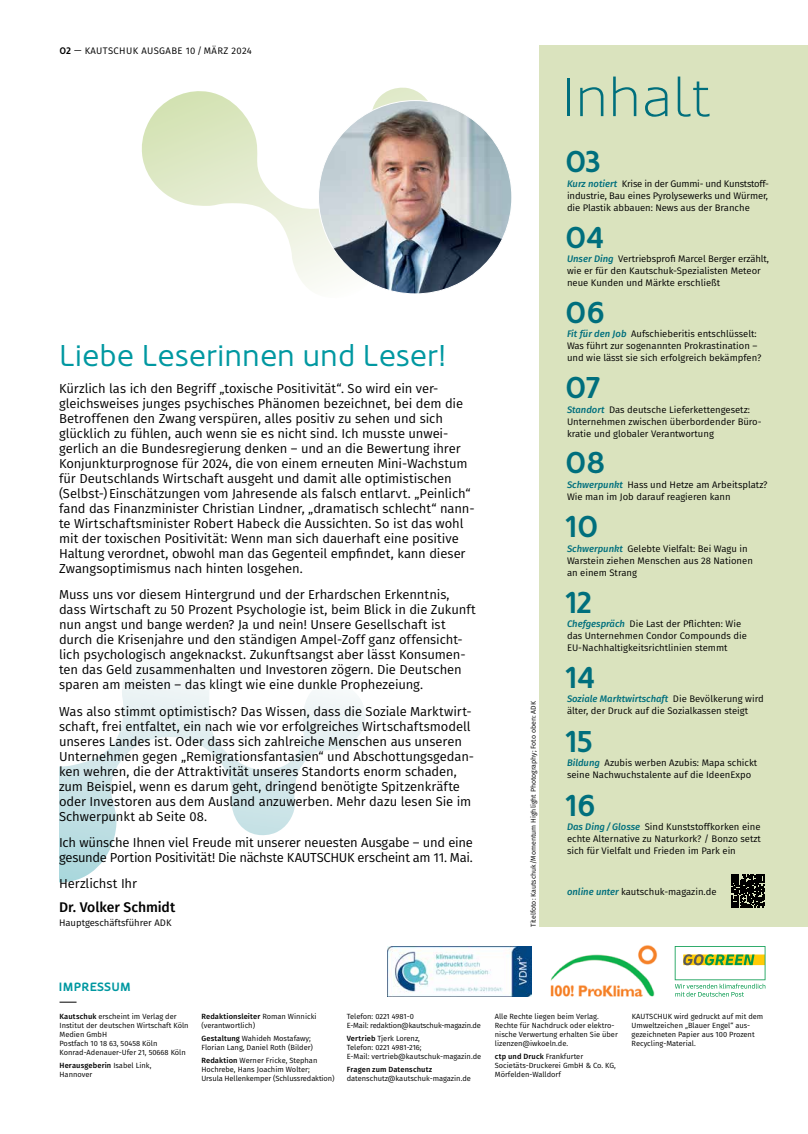
<style>
.page{position:relative;width:808px;height:1134px;background:#fff}
.page>*{position:absolute;margin:0;border:0;box-sizing:border-box;transform-origin:0 0}
.t1{font:300 54px "Oblik";color:#006f7d}
.t2{font:30px "Oblik";color:#0098a1}
.t3{font:700 30px "Oblik";color:#006f7d}
.t4{font:500 14px "Fira Sans";letter-spacing:-.005em;color:#000}
.t5{font:13px/15px "Fira Sans";letter-spacing:-.005em;color:#000}
.t6{font:700 12px "Oblik";letter-spacing:.02em;color:#0098a1}
.t7{font:9.5px/12px "Fira Sans";color:#000}
.t8{font:9.5px "Fira Sans";letter-spacing:.04em;color:#000}
.t9{font:7.5px/9px "Fira Sans";color:#000}
.t10{font:7.5px/9px "Fira Sans";letter-spacing:-.02em;color:#000}
.t11{font:500 7.5px "Fira Sans";letter-spacing:.015em;color:#000}
.t12{font:7px "Fira Sans";color:#000}
.s1{font-family:"Oblik";font-weight:700}
.s2{font-weight:500;font-style:italic;color:#006f7d}
.s3{font-weight:500}
</style>
<div class="page">
<svg style="left:142px;top:87px;width:309px;height:207px"></svg>
<svg style="left:60px;top:665px;width:305px;height:218px"></svg>
<img style="left:318px;top:101px;width:194px;height:193px;border-radius:97px">
<svg style="left:675px;top:946px;width:90px;height:51px"></svg>
<div style="left:540px;top:45px;width:268px;height:882px;background:#dae3be"></div>
<svg style="left:731px;top:874px;width:33px;height:34px"></svg>
<svg style="left:60px;top:1002px;width:17px;height:1px"></svg>
<img style="left:387px;top:946px;width:144px;height:50px">
<img style="left:550px;top:945px;width:108px;height:52px">
<p class="t8" style="left:60px;top:44px;width:194px"><span class="s1">02</span> — KAUTSCHUK AUSGABE 10 / MÄRZ 2024</p>
<h2 class="t2" style="left:59px;top:339px;width:388px">Liebe Leserinnen und Leser!</h2>
<p class="t5" style="left:59px;top:380px;width:417px">Kürzlich las ich den Begriff „toxische Positivität“. So wird ein ver&shy;gleichsweises junges psychisches Phänomen bezeichnet, bei dem die Betroffenen den Zwang verspüren, alles positiv zu sehen und sich glücklich zu fühlen, auch wenn sie es nicht sind. Ich musste unwei&shy;gerlich an die Bundesregierung denken – und an die Bewertung ihrer Konjunkturprognose für 2024, die von einem erneuten Mini-Wachstum für Deutschlands Wirtschaft ausgeht und damit alle optimistischen (Selbst-)Einschätzungen vom Jahresende als falsch entlarvt. „Peinlich“ fand das Finanzminister Christian Lindner, „dramatisch schlecht“ nann&shy;te Wirtschaftsminister Robert Habeck die Aussichten. So ist das wohl mit der toxischen Positivität: Wenn man sich dauerhaft eine positive Haltung verordnet, obwohl man das Gegenteil empfindet, kann dieser Zwangsoptimismus nach hinten losgehen.</p>
<p class="t5" style="left:59px;top:587px;width:418px">Muss uns vor diesem Hintergrund und der Erhardschen Erkenntnis, dass Wirtschaft zu 50 Prozent Psychologie ist, beim Blick in die Zukunft nun angst und bange werden? Ja und nein! Unsere Gesellschaft ist durch die Krisenjahre und den ständigen Ampel-Zoff ganz offensicht&shy;lich psychologisch angeknackst. Zukunftsangst aber lässt Konsumen&shy;ten das Geld zusammenhalten und Investoren zögern. Die Deutschen sparen am meisten – das klingt wie eine dunkle Prophezeiung.</p>
<p class="t5" style="left:59px;top:703px;width:417px">Was also stimmt optimistisch? Das Wissen, dass die Soziale Marktwirt&shy;schaft, frei entfaltet, ein nach wie vor erfolgreiches Wirtschaftsmodell unseres Landes ist. Oder dass sich zahlreiche Menschen aus unseren Unternehmen gegen „Remigrationsfantasien“ und Abschottungsgedan&shy;ken wehren, die der Attraktivität unseres Standorts enorm schaden, zum Beispiel, wenn es darum geht, dringend benötigte Spitzenkräfte oder Investoren aus dem Ausland anzuwerben. Mehr dazu lesen Sie im Schwerpunkt ab Seite 08.</p>
<p class="t5" style="left:59px;top:834px;width:415px">Ich wünsche Ihnen viel Freude mit unserer neuesten Ausgabe – und eine gesunde Portion Positivität! Die nächste KAUTSCHUK erscheint am 11. Mai.</p>
<p class="t5" style="left:59px;top:876px;width:79px">Herzlichst Ihr</p>
<p class="t4" style="left:59px;top:895px;width:118px">Dr. Volker Schmidt</p>
<p class="t7" style="left:59px;top:917px;width:114px">Hauptgeschäftsführer ADK</p>
<p class="t12" style="left:528px;top:927px;width:227px;rotate:-90deg">Titelfoto: Kautschuk/Momentum Highlight Photography; Foto oben: ADK</p>
<h1 class="t1" style="left:562px;top:66px;width:151px">Inhalt</h1>
<h2 class="t3" style="left:565px;top:144px;width:37px">03</h2>
<p class="t7" style="left:567px;top:177px;width:203px;text-align:justify"><span class="s2">Kurz notiert</span> Krise in der Gummi- und Kunststoff&shy;industrie, Bau eines Pyrolysewerks und Würmer, die Plastik abbauen: News aus der Branche</p>
<h2 class="t3" style="left:565px;top:220px;width:41px">04</h2>
<p class="t7" style="left:567px;top:252px;width:204px"><span class="s2">Unser Ding</span> Vertriebsprofi Marcel Berger erzählt, wie er für den Kautschuk-Spezialisten Meteor neue Kunden und Märkte erschließt</p>
<h2 class="t3" style="left:565px;top:295px;width:42px">06</h2>
<p class="t7" style="left:567px;top:328px;width:196px"><span class="s2">Fit für den Job</span> Aufschieberitis entschlüsselt:<br>Was führt zur sogenannten Prokrastination – und wie lässt sie sich erfolgreich bekämpfen?</p>
<h2 class="t3" style="left:565px;top:370px;width:37px">07</h2>
<p class="t7" style="left:567px;top:403px;width:196px"><span class="s2">Standort</span> Das deutsche Lieferkettengesetz:<br>Unternehmen zwischen überbordender Büro&shy;kratie und globaler Verantwortung</p>
<h2 class="t3" style="left:565px;top:446px;width:42px">08</h2>
<p class="t7" style="left:567px;top:478px;width:202px"><span class="s2">Schwerpunkt</span> Hass und Hetze am Arbeitsplatz?<br>Wie man im Job darauf reagieren kann</p>
<h2 class="t3" style="left:565px;top:510px;width:35px">10</h2>
<p class="t7" style="left:567px;top:542px;width:187px"><span class="s2">Schwerpunkt</span> Gelebte Vielfalt: Bei Wagu in<br>Warstein ziehen Menschen aus 28 Nationen an einem Strang</p>
<h2 class="t3" style="left:565px;top:585px;width:28px">12</h2>
<p class="t7" style="left:567px;top:617px;width:181px"><span class="s2">Chefgespräch</span> Die Last der Pflichten: Wie das Unternehmen Condor Compounds die<br>EU-Nachhaltigkeitsrichtlinien stemmt</p>
<h2 class="t3" style="left:565px;top:660px;width:32px">14</h2>
<p class="t7" style="left:567px;top:693px;width:198px"><span class="s2">Soziale Marktwirtschaft</span> Die Bevölkerung wird älter, der Druck auf die Sozialkassen steigt</p>
<h2 class="t3" style="left:565px;top:724px;width:29px">15</h2>
<p class="t7" style="left:567px;top:756px;width:192px"><span class="s2">Bildung</span> Azubis werben Azubis: Mapa schickt seine Nachwuchstalente auf die IdeenExpo</p>
<h2 class="t3" style="left:565px;top:788px;width:32px">16</h2>
<p class="t7" style="left:567px;top:821px;width:195px;text-align:justify"><span class="s2">Das Ding/Glosse</span> Sind Kunststoffkorken eine echte Alternative zu Naturkork? / Bonzo setzt sich für Vielfalt und Frieden im Park ein</p>
<p class="t7" style="left:567px;top:885px;width:151px"><span class="s2">online unter</span> kautschuk-magazin.de</p>
<p class="t6" style="left:59px;top:980px;width:73px">IMPRESSUM</p>
<p class="t9" style="left:60px;top:1011px;width:131px"><span class="s3">Kautschuk</span> erscheint im Verlag der<br>Institut der deutschen Wirtschaft Köln<br>Medien GmbH<br>Postfach 10 18 63, 50458 Köln<br>Konrad-Adenauer-Ufer 21, 50668 Köln</p>
<p class="t9" style="left:60px;top:1061px;width:93px"><span class="s3">Herausgeberin</span> Isabel Link,<br>Hannover</p>
<p class="t9" style="left:201px;top:1011px;width:117px"><span class="s3">Redaktionsleiter</span> Roman Winnicki (verantwortlich)</p>
<p class="t9" style="left:201px;top:1034px;width:113px"><span class="s3">Gestaltung</span> Wahideh Mostafawy;<br>Florian Lang, Daniel Roth (Bilder)</p>
<p class="t9" style="left:201px;top:1056px;width:135px"><span class="s3">Redaktion</span> Werner Fricke, Stephan<br>Hochrebe, Hans Joachim Wolter;<br>Ursula Hellenkemper (Schlussredaktion)</p>
<p class="t10" style="left:347px;top:1011px;width:136px">Telefon: 0221 4981-0<br>E-Mail: redaktion@kautschuk-magazin.de</p>
<p class="t9" style="left:347px;top:1034px;width:136px"><span class="s3">Vertrieb</span> Tjerk Lorenz,<br>Telefon: 0221 4981-216;<br>E-Mail: vertrieb@kautschuk-magazin.de</p>
<p class="t11" style="left:347px;top:1064px;width:87px">Fragen zum Datenschutz</p>
<p class="t9" style="left:347px;top:1074px;width:126px">datenschutz@kautschuk-magazin.de</p>
<p class="t9" style="left:495px;top:1011px;width:125px">Alle Rechte liegen beim Verlag.<br>Rechte für Nachdruck oder elektro&shy;nische Verwertung erhalten Sie über lizenzen@iwkoeln.de.</p>
<p class="t9" style="left:495px;top:1052px;width:123px"><span class="s3">ctp und Druck</span> Frankfurter<br>Societäts-Druckerei GmbH &amp; Co. KG,<br>Mörfelden-Walldorf</p>
<p class="t9" style="left:632px;top:1011px;width:133px">KAUTSCHUK wird gedruckt auf mit dem<br>Umweltzeichen „Blauer Engel“ aus&shy;gezeichneten Papier aus 100 Prozent<br>Recycling-Material.</p>
</div>
